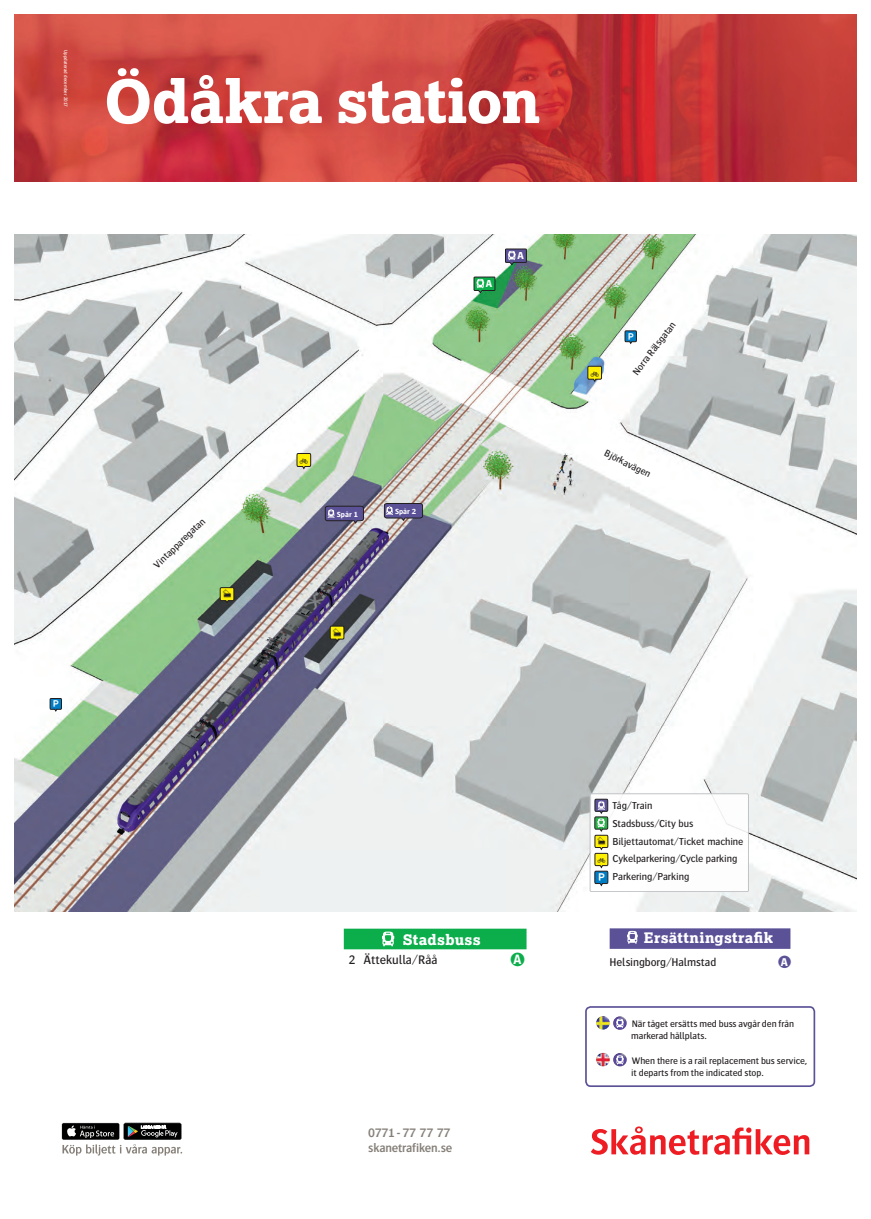
<style>
.page{position:relative;width:871px;height:1219px;background:#fff}
.page>*{position:absolute;margin:0;border:0;box-sizing:border-box;transform-origin:0 0}
.t1{font:800 59.4px "Lexia";letter-spacing:-.015em;color:#fff}
.t2{font:800 14.5px "Lexia";letter-spacing:.02em;color:#fff}
.t3{font:800 14.4px "Lexia";letter-spacing:.02em;color:#fff}
.t4{font:14.3px "Resepikto Banverket";color:#231f20}
.t5{font:13.6px "Resepikto Banverket";color:#fff}
.t6{font:13.5px "Resepikto Banverket";color:#231f20}
.t7{font:12.9px "Bosis Oresund Std";color:#231f20}
.t8{font:900 12.9px "Fotnot";color:#0cae4c}
.t9{font:600 12.8px/15.6px "Bosis Oresund Std";letter-spacing:-.015em;color:#857f78}
.t10{font:11.9px "Resepikto Banverket";color:#fff}
.t11{font:11.7px "Bosis Oresund Std";letter-spacing:-.005em;color:#231f20}
.t12{font:900 11.7px "Fotnot";color:#5b5197}
.t13{font:10.5px/17.7px "Bosis Oresund Std";letter-spacing:-.005em;color:#231f20}
.t14{font:700 10.5px "Bosis Oresund Std";color:#fff}
.t15{font:10px "Bosis Oresund Std";color:#231f20}
.t16{font:9.8px/12.1px "Bosis Oresund Std";letter-spacing:-.005em;color:#231f20}
.t17{font:700 7.8px "Bosis Oresund Std";letter-spacing:-.005em;color:#fff}
.t18{font:5px "Bosis Oresund Std";color:#fff}
.s1{color:#fff}
.s2{font-family:"Bosis Oresund Std";font-weight:700;color:#fff}
</style>
<div class="page">
<img style="left:14px;top:14px;width:842px;height:167px">
<svg style="left:590px;top:1126px;width:219px;height:29px"></svg>
<svg style="left:62px;top:1123px;width:120px;height:32px"></svg>
<img style="left:14px;top:234px;width:842px;height:678px">
<svg style="left:296px;top:453px;width:15px;height:17px"></svg>
<svg style="left:587px;top:365px;width:15px;height:18px"></svg>
<svg style="left:329px;top:625px;width:15px;height:17px"></svg>
<svg style="left:219px;top:587px;width:15px;height:17px"></svg>
<div style="left:344px;top:929px;width:182px;height:20px;background:#0cae4c"></div>
<svg style="left:382px;top:932px;width:12px;height:14px"></svg>
<svg style="left:49px;top:698px;width:13px;height:14px"></svg>
<svg style="left:325px;top:506px;width:38px;height:17px"></svg>
<svg style="left:384px;top:503px;width:39px;height:18px"></svg>
<svg style="left:473px;top:277px;width:22px;height:17px"></svg>
<div style="left:590px;top:794px;width:158px;height:98px;background:#fff"></div>
<div style="left:589px;top:794px;width:159px;height:98px;border:1px solid #bcbdc0"></div>
<svg style="left:594px;top:798px;width:14px;height:89px"></svg>
<svg style="left:624px;top:330px;width:12px;height:14px"></svg>
<svg style="left:505px;top:249px;width:21px;height:17px"></svg>
<div style="left:585px;top:1006px;width:230px;height:81px;border:2px solid #5b5197;border-radius:5px"></div>
<img style="left:613px;top:1016px;width:13px;height:14px;border-radius:7px">
<svg style="left:616px;top:1019px;width:7px;height:9px"></svg>
<img style="left:596px;top:1016px;width:13px;height:14px;border-radius:7px">
<svg style="left:596px;top:1053px;width:30px;height:13px"></svg>
<div style="left:609px;top:928px;width:181px;height:21px;background:#5b5197"></div>
<svg style="left:627px;top:931px;width:10px;height:13px"></svg>
<p class="t18" style="left:68px;top:50px;width:58px;rotate:90deg">Uppdaterad december 2017</p>
<h1 class="t1" style="left:104px;top:63px;width:438px">Ödåkra station</h1>
<p class="t10" style="left:56px;top:699px;width:6px">x</p>
<p class="t15" style="left:151px;top:562px;width:69px;rotate:-44deg">Vintapparegatan</p>
<h3 class="t4" style="left:227px;top:588px;width:7px">g</h3>
<h3 class="t4" style="left:304px;top:454px;width:7px">o</h3>
<p class="t17" style="left:337px;top:510px;width:23px">Spår 1</p>
<p class="t17" style="left:395px;top:507px;width:23px">Spår 2</p>
<h3 class="t4" style="left:337px;top:627px;width:7px">g</h3>
<p class="t14" style="left:485px;top:278px;width:8px">A</p>
<p class="t14" style="left:517px;top:250px;width:8px">A</p>
<h2 class="t2" style="left:403px;top:930px;width:79px">Stadsbuss</h2>
<h3 class="t7" style="left:348px;top:953px;width:90px">2 Ättekulla/Råå</h3>
<h3 class="t8" style="left:510px;top:951px;width:15px">[<span class="s1">A</span></h3>
<h3 class="t9" style="left:368px;top:1124px;width:86px">0771 - 77 77 77 skanetrafiken.se</h3>
<h3 class="t4" style="left:594px;top:367px;width:7px">o</h3>
<p class="t15" style="left:630px;top:371px;width:66px;rotate:-53deg">Norra Rälsgatan</p>
<p class="t10" style="left:630px;top:331px;width:6px">x</p>
<p class="t15" style="left:607px;top:447px;width:52px;rotate:27deg">Björkavägen</p>
<p class="t13" style="left:612px;top:797px;width:132px">Tåg/Train<br>Stadsbuss/City bus<br>Biljettautomat/Ticket machine<br>Cykelparkering/Cycle parking<br>Parkering/Parking</p>
<h3 class="t6" style="left:601px;top:836px;width:7px">g</h3>
<h3 class="t6" style="left:601px;top:854px;width:7px">o</h3>
<h3 class="t5" style="left:601px;top:872px;width:7px">x</h3>
<h3 class="t3" style="left:643px;top:928px;width:131px">Ersättningstrafik</h3>
<p class="t11" style="left:609px;top:955px;width:108px">Helsingborg/Halmstad</p>
<p class="t12" style="left:778px;top:953px;width:14px">[<span class="s2">A</span></p>
<p class="t16" style="left:631px;top:1017px;width:164px">När tåget ersätts med buss avgår den från markerad hållplats.</p>
<p class="t16" style="left:631px;top:1054px;width:178px;line-height:12.7px">When there is a rail replacement bus service, it departs from the indicated stop.</p>
</div>
